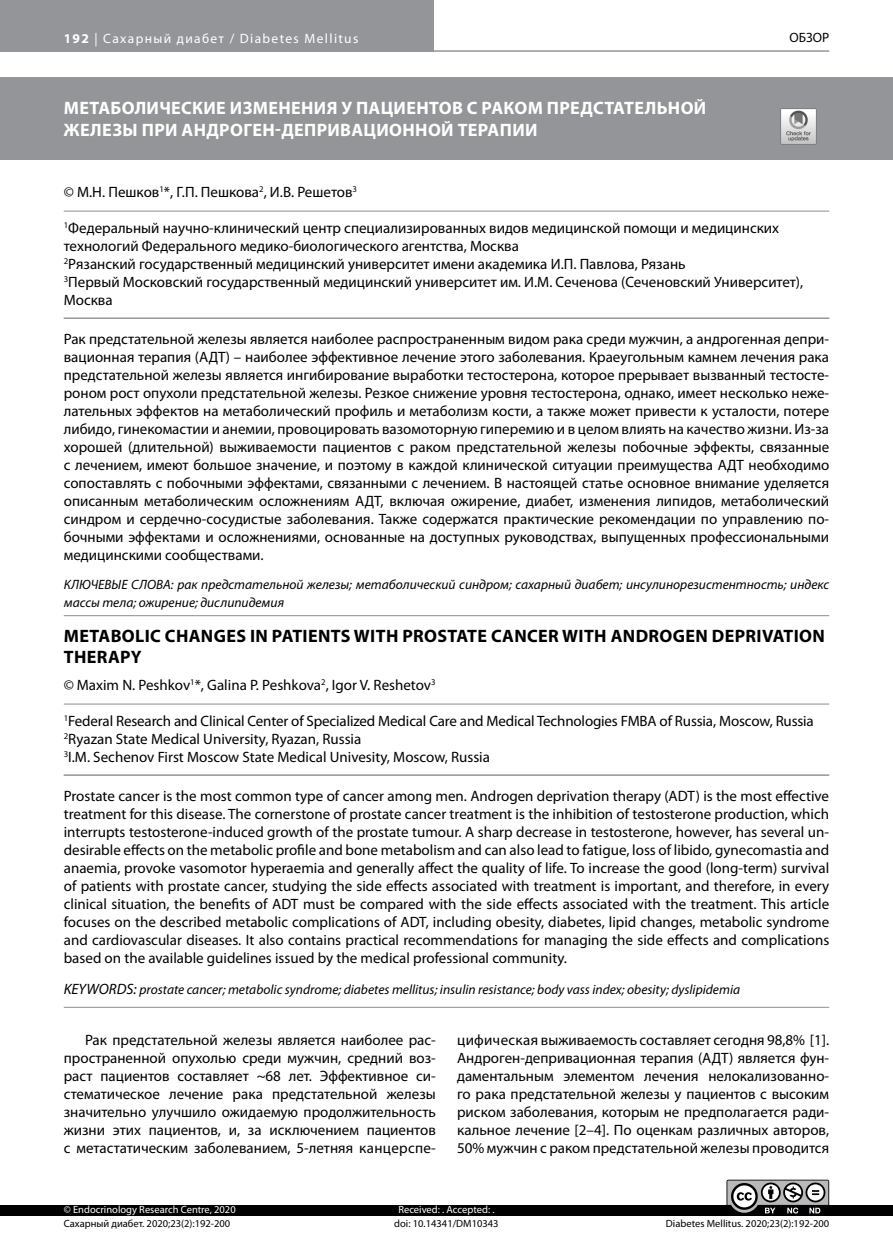
<style>
.page{position:relative;width:893px;height:1255px;background:#fff}
.page>*{position:absolute;margin:0;border:0;box-sizing:border-box;transform-origin:0 0}
.t1{font:700 18px/21.6px "Myriad Pro";letter-spacing:.02em;color:#fff}
.t2{font:700 18px/21.6px "Myriad Pro";letter-spacing:.02em;color:#000}
.t3{font:15px/18px "Myriad Pro";color:#000;text-align:justify}
.t4{font:italic 13.5px/18px "Myriad Pro";color:#000}
.t5{font:13.5px "Myriad Pro";letter-spacing:.1em;color:#fff}
.t6{font:13.5px "Myriad Pro";letter-spacing:-.005em;color:#000}
.t7{font:10.5px "Myriad Pro";color:#000}
.t8{font:10.5px "Myriad Pro";color:#fff}
.s1{font-weight:700}
.s2{font-size:15px}
</style>
<div class="page">
<hr style="left:0;top:50px;width:829px;height:2px;background:#939598">
<div style="left:0;top:0;width:434px;height:51px;background:#939598"></div>
<div style="left:0;top:1204px;width:893px;height:11px;background:#000"></div>
<svg style="left:726px;top:1179px;width:103px;height:35px"></svg>
<hr style="left:64px;top:210px;width:765px;height:2px;background:#939598">
<hr style="left:64px;top:317px;width:765px;height:2px;background:#939598">
<hr style="left:64px;top:615px;width:765px;height:1px;background:#939598">
<hr style="left:64px;top:703px;width:765px;height:1px;background:#939598">
<hr style="left:64px;top:774px;width:765px;height:1px;background:#939598">
<hr style="left:64px;top:1006px;width:765px;height:1px;background:#939598">
<div style="left:0;top:77px;width:893px;height:82px;background:#939598"></div>
<img style="left:780px;top:108px;width:36px;height:36px">
<p class="t5" style="left:64px;top:30px;width:296px"><span class="s1">192</span> | Сахарный диабет / Diabetes Mellitus</p>
<p class="t6" style="left:790px;top:29px;width:41px">ОБЗОР</p>
<p class="t1" style="left:64px;top:96px;width:644px">МЕТАБОЛИЧЕСКИЕ ИЗМЕНЕНИЯ У ПАЦИЕНТОВ С РАКОМ ПРЕДСТАТЕЛЬНОЙ<br>ЖЕЛЕЗЫ ПРИ АНДРОГЕН-ДЕПРИВАЦИОННОЙ ТЕРАПИИ</p>
<p class="t3" style="left:64px;top:183px;width:295px">© М.Н. Пешков<sup>1</sup>*, Г.П. Пешкова<sup>2</sup>, И.В. Решетов<sup>3</sup></p>
<p class="t3" style="left:64px;top:219px;width:741px;text-align:left"><sup>1</sup>Федеральный научно-клинический центр специализированных видов медицинской помощи и медицинских технологий Федерального медико-биологического агентства, Москва<br><sup>2</sup>Рязанский государственный медицинский университет имени академика И.П. Павлова, Рязань<br><sup>3</sup>Первый Московский государственный медицинский университет им. И.М. Сеченова (Сеченовский Университет), Москва</p>
<p class="t3" style="left:64px;top:330px;width:767px">Рак предстательной железы является наиболее распространенным видом рака среди мужчин, а андрогенная депри&shy;вационная терапия (АДТ) – наиболее эффективное лечение этого заболевания. Краеугольным камнем лечения рака предстательной железы является ингибирование выработки тестостерона, которое прерывает вызванный тестосте&shy;роном рост опухоли предстательной железы. Резкое снижение уровня тестостерона, однако, имеет несколько неже&shy;лательных эффектов на метаболический профиль и метаболизм кости, а также может привести к усталости, потере либидо, гинекомастии и анемии, провоцировать вазомоторную гиперемию и в целом влиять на качество жизни. Из-за хорошей (длительной) выживаемости пациентов с раком предстательной железы побочные эффекты, связанные с лечением, имеют большое значение, и поэтому в каждой клинической ситуации преимущества АДТ необходимо сопоставлять с побочными эффектами, связанными с лечением. В настоящей статье основное внимание уделяется описанным метаболическим осложнениям АДТ, включая ожирение, диабет, изменения липидов, метаболический синдром и сердечно-сосудистые заболевания. Также содержатся практические рекомендации по управлению по&shy;бочными эффектами и осложнениями, основанные на доступных руководствах, выпущенных профессиональными медицинскими сообществами.</p>
<p class="t4" style="left:64px;top:575px;width:767px">КЛЮЧЕВЫЕ СЛОВА: рак предстательной железы; метаболический синдром; сахарный диабет; инсулинорезистентность; индекс массы тела; ожирение; дислипидемия</p>
<p class="t2" style="left:64px;top:624px;width:762px">METABOLIC CHANGES IN PATIENTS WITH PROSTATE CANCER WITH ANDROGEN DEPRIVATION<br>THERAPY</p>
<p class="t3" style="left:64px;top:675px;width:373px">© Maxim N. Peshkov<sup>1</sup>*, Galina P. Peshkova<sup>2</sup>, Igor V. Reshetov<sup>3</sup></p>
<p class="t3" style="left:64px;top:711px;width:752px;text-align:left"><sup>1</sup>Federal Research and Clinical Center of Specialized Medical Care and Medical Technologies FMBA of Russia, Moscow, Russia<br><sup>2</sup>Ryazan State Medical University, Ryazan, Russia<br><sup>3</sup>I.M. Sechenov First Moscow State Medical Univesity, Moscow, Russia</p>
<p class="t3" style="left:64px;top:786px;width:767px">Prostate cancer is the most common type of cancer among men. Androgen deprivation therapy (ADT) is the most effective treatment for this disease. The cornerstone of prostate cancer treatment is the inhibition of testosterone production, which interrupts testosterone-induced growth of the prostate tumour. A sharp decrease in testosterone, however, has several un&shy;desirable effects on the metabolic profile and bone metabolism and can also lead to fatigue, loss of libido, gynecomastia and anaemia, provoke vasomotor hyperaemia and generally affect the quality of life. To increase the good (long-term) survival of patients with prostate cancer, studying the side effects associated with treatment is important, and therefore, in every clinical situation, the benefits of ADT must be compared with the side effects associated with the treatment. This article focuses on the described metabolic complications of ADT, including obesity, diabetes, lipid changes, metabolic syndrome and cardiovascular diseases. It also contains practical recommendations for managing the side effects and complications based on the available guidelines issued by the medical professional community.</p>
<p class="t4" style="left:64px;top:980px;width:678px"><span class="s2">KEYWORDS:</span> prostate cancer; metabolic syndrome; diabetes mellitus; insulin resistance; body vass index; obesity; dyslipidemia</p>
<p class="t3" style="left:64px;top:1030px;width:374px;text-indent:21px">Рак предстательной железы является наиболее рас&shy;пространенной опухолью среди мужчин, средний воз&shy;раст пациентов составляет ~68 лет. Эффективное си&shy;стематическое лечение рака предстательной железы значительно улучшило ожидаемую продолжительность жизни этих пациентов, и, за исключением пациентов с метастатическим заболеванием, 5-летняя канцерспе-</p>
<p class="t3" style="left:457px;top:1030px;width:374px">цифическая выживаемость составляет сегодня 98,8% [1].<br>Андроген-депривационная терапия (АДТ) является фун&shy;даментальным элементом лечения нелокализованно&shy;го рака предстательной железы у пациентов с высоким риском заболевания, которым не предполагается ради&shy;кальное лечение [2–4]. По оценкам различных авторов, 50% мужчин с раком предстательной железы проводится</p>
<p class="t8" style="left:64px;top:1203px;width:173px">© Endocrinology Research Centre, 2020</p>
<p class="t8" style="left:398px;top:1203px;width:98px">Received: . Accepted: .</p>
<p class="t7" style="left:64px;top:1216px;width:168px">Сахарный диабет. 2020;23(2):192-200</p>
<p class="t7" style="left:394px;top:1216px;width:106px">doi: 10.14341/DM10343</p>
<p class="t7" style="left:666px;top:1216px;width:165px">Diabetes Mellitus. 2020;23(2):192-200</p>
</div>
